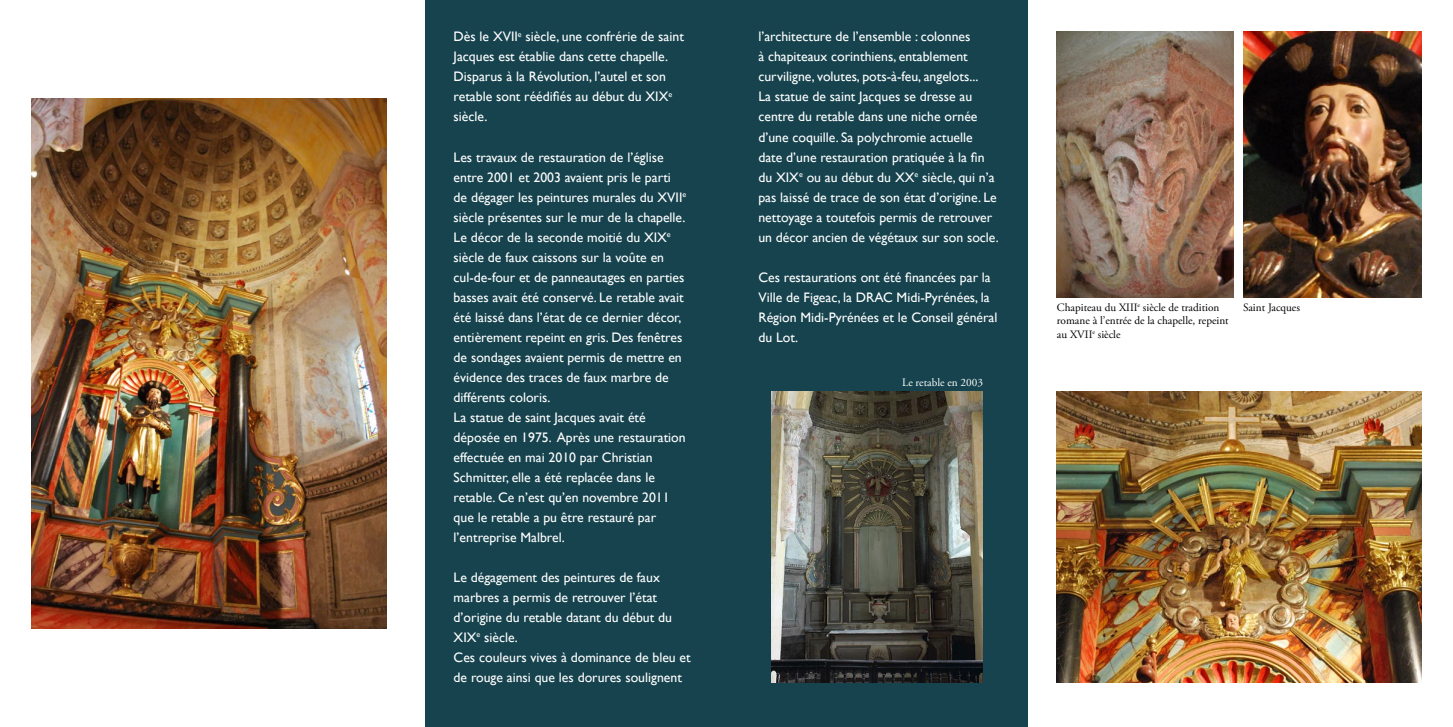
<style>
.page{position:relative;width:1453px;height:727px;background:#fff}
.page>*{position:absolute;margin:0;border:0;box-sizing:border-box;transform-origin:0 0}
.t1{font:13.75px/20px "Gill Sans";color:#fff}
.t2{font:11.25px/13.5px "Adobe Garamond Pro";color:#000}
.t3{font:11.25px "Adobe Garamond Pro";color:#fff}
</style>
<div class="page">
<div style="left:425px;top:0;width:301px;height:726px;background:#16434e"></div>
<img style="left:32px;top:98px;width:355px;height:530px">
<div style="left:726px;top:0;width:302px;height:726px;background:#16434e"></div>
<img style="left:772px;top:391px;width:211px;height:291px">
<img style="left:1244px;top:32px;width:177px;height:266px">
<img style="left:1057px;top:391px;width:364px;height:291px">
<img style="left:1057px;top:32px;width:177px;height:265px">
<p class="t1" style="left:454px;top:27px;width:232px">Dès le XVII<sup>e</sup> siècle, une confrérie de saint Jacques est établie dans cette chapelle.<br>Disparus à la Révolution, l’autel et son retable sont réédifiés au début du XIX<sup>e </sup>siècle.</p>
<p class="t1" style="left:454px;top:147px;width:234px">Les travaux de restauration de l’église entre 2001 et 2003 avaient pris le parti de dégager les peintures murales du XVII<sup>e </sup>siècle présentes sur le mur de la chapelle.<br>Le décor de la seconde moitié du XIX<sup>e </sup>siècle de faux caissons sur la voûte en cul-de-four et de panneautages en parties basses avait été conservé. Le retable avait été laissé dans l’état de ce dernier décor, entièrement repeint en gris. Des fenêtres de sondages avaient permis de mettre en évidence des traces de faux marbre de différents coloris.<br>La statue de saint Jacques avait été déposée en 1975. Après une restauration effectuée en mai 2010 par Christian Schmitter, elle a été replacée dans le retable. Ce n’est qu’en novembre 2011 que le retable a pu être restauré par l’entreprise Malbrel.</p>
<p class="t1" style="left:454px;top:567px;width:239px">Le dégagement des peintures de faux marbres a permis de retrouver l’état d’origine du retable datant du début du XIX<sup>e</sup> siècle.<br>Ces couleurs vives à dominance de bleu et de rouge ainsi que les dorures soulignent</p>
<p class="t1" style="left:758px;top:27px;width:242px">l’architecture de l’ensemble : colonnes<br>à chapiteaux corinthiens, entablement curviligne, volutes, pots-à-feu, angelots...<br>La statue de saint Jacques se dresse au centre du retable dans une niche ornée d’une coquille. Sa polychromie actuelle date d’une restauration pratiquée à la fin du XIX<sup>e</sup> ou au début du XX<sup>e</sup> siècle, qui n’a pas laissé de trace de son état d’origine. Le nettoyage a toutefois permis de retrouver un décor ancien de végétaux sur son socle.</p>
<p class="t1" style="left:758px;top:267px;width:241px">Ces restaurations ont été financées par la Ville de Figeac, la DRAC Midi-Pyrénées, la Région Midi-Pyrénées et le Conseil général du Lot.</p>
<p class="t3" style="left:902px;top:375px;width:82px">Le retable en 2003</p>
<p class="t2" style="left:1057px;top:301px;width:173px">Chapiteau du XIII<sup>e</sup> siècle de tradition romane à l’entrée de la chapelle, repeint au XVII<sup>e</sup> siècle</p>
<p class="t2" style="left:1243px;top:301px;width:59px">Saint Jacques</p>
</div>
